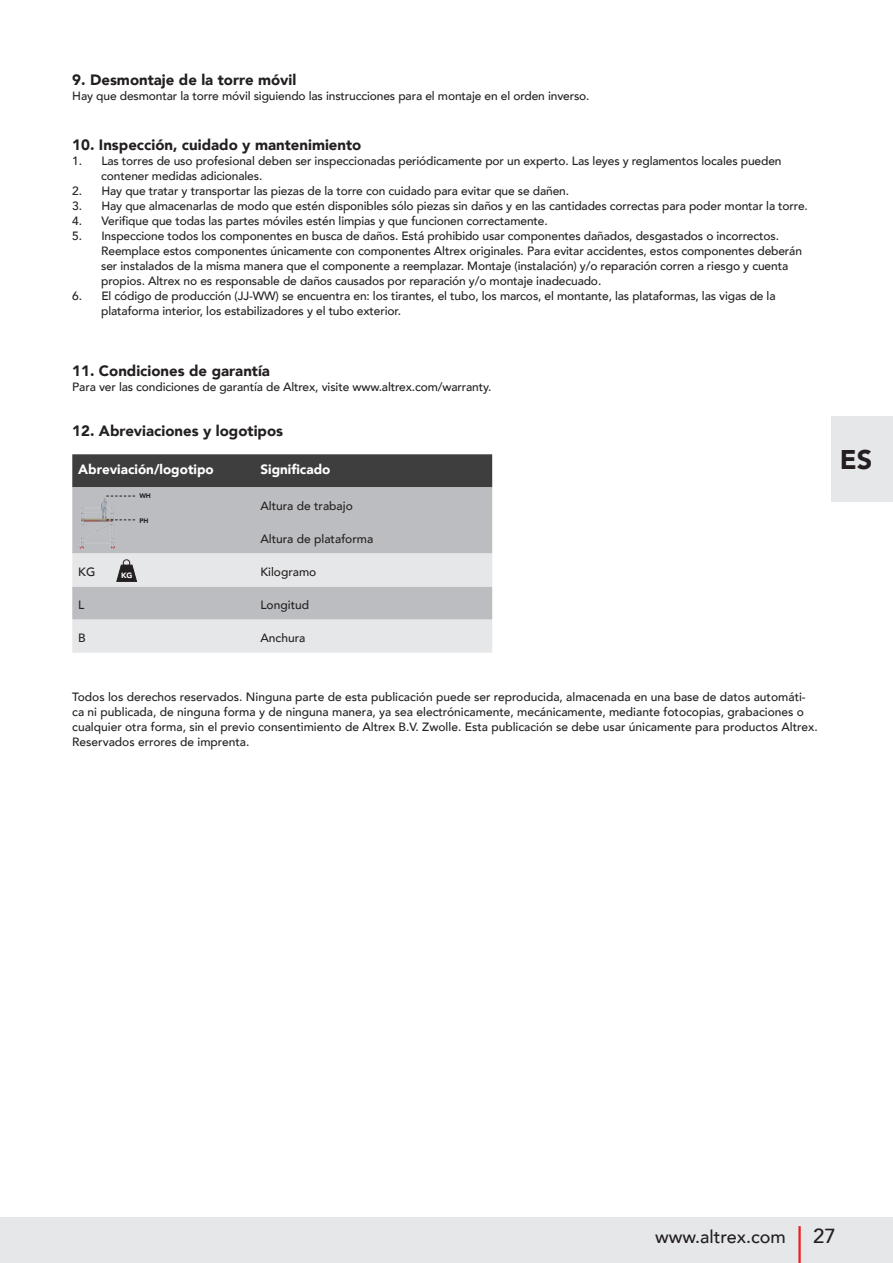
<style>
.page{position:relative;width:893px;height:1263px;background:#fff}
.page>*{position:absolute;margin:0;border:0;box-sizing:border-box;transform-origin:0 0}
.t1{font:900 27px "Avenir";color:#231f20}
.t2{font:500 20.25px "Avenir";color:#231f20}
.t3{font:500 18px "Avenir";color:#231f20}
.t4{font:900 15px "Avenir";color:#231f20}
.t5{font:900 13.5px "Avenir";color:#fff}
.t6{font:500 12px/15px "Avenir";letter-spacing:-.01em;color:#231f20}
.t7{font:900 7.65px "Avenir";color:#fff}
.t8{font:900 6.6px "Avenir";color:#231f20}
</style>
<div class="page">
<div style="left:0;top:1217px;width:893px;height:46px;background:#e6e7e9"></div>
<hr style="left:798px;top:1226px;width:3px;height:37px;background:#ee1d23">
<div style="left:831px;top:417px;width:62px;height:85px;background:#e6e7e9"></div>
<div style="left:72px;top:454px;width:420px;height:33px;background:#3e3e3f"></div>
<div style="left:72px;top:487px;width:420px;height:66px;background:#bcbdc0"></div>
<svg style="left:72px;top:553px;width:420px;height:100px;background:#d7d8da"></svg>
<div style="left:123px;top:559px;width:7px;height:8px;border:1px solid #231f20;border-radius:50%"></div>
<img style="left:72px;top:492px;width:51px;height:60px">
<svg style="left:106px;top:519px;width:29px;height:1px"></svg>
<svg style="left:106px;top:496px;width:29px;height:1px"></svg>
<p class="t4" style="left:72px;top:67px;width:226px">9. Desmontaje de la torre móvil</p>
<p class="t6" style="left:72px;top:87px;width:519px">Hay que desmontar la torre móvil siguiendo las instrucciones para el montaje en el orden inverso.</p>
<p class="t4" style="left:72px;top:132px;width:291px">10. Inspección, cuidado y mantenimiento</p>
<p class="t6" style="left:101px;top:153px;width:682px;text-indent:-29px">1. Las torres de uso profesional deben ser inspeccionadas periódicamente por un experto. Las leyes y reglamentos locales pueden contener medidas adicionales.</p>
<p class="t6" style="left:72px;top:183px;width:498px">2. Hay que tratar y transportar las piezas de la torre con cuidado para evitar que se dañen.</p>
<p class="t6" style="left:72px;top:198px;width:737px">3. Hay que almacenarlas de modo que estén disponibles sólo piezas sin daños y en las cantidades correctas para poder montar la torre.</p>
<p class="t6" style="left:72px;top:213px;width:477px">4. Verifique que todas las partes móviles estén limpias y que funcionen correctamente.</p>
<p class="t6" style="left:101px;top:228px;width:702px;text-indent:-29px">5. Inspeccione todos los componentes en busca de daños. Está prohibido usar componentes dañados, desgastados o incorrectos.<br>Reemplace estos componentes únicamente con componentes Altrex originales. Para evitar accidentes, estos componentes deberán ser instalados de la misma manera que el componente a reemplazar. Montaje (instalación) y/o reparación corren a riesgo y cuenta propios. Altrex no es responsable de daños causados por reparación y/o montaje inadecuado.</p>
<p class="t6" style="left:101px;top:288px;width:676px;text-indent:-29px">6. El código de producción (JJ-WW) se encuentra en: los tirantes, el tubo, los marcos, el montante, las plataformas, las vigas de la plataforma interior, los estabilizadores y el tubo exterior.</p>
<p class="t4" style="left:72px;top:358px;width:199px">11. Condiciones de garantía</p>
<p class="t6" style="left:72px;top:378px;width:421px">Para ver las condiciones de garantía de Altrex, visite www.altrex.com/warranty.</p>
<p class="t4" style="left:72px;top:418px;width:212px">12. Abreviaciones y logotipos</p>
<p class="t5" style="left:78px;top:457px;width:137px">Abreviación/logotipo</p>
<p class="t5" style="left:260px;top:457px;width:72px">Significado</p>
<p class="t6" style="left:260px;top:498px;width:94px">Altura de trabajo</p>
<p class="t6" style="left:260px;top:531px;width:114px">Altura de plataforma</p>
<p class="t6" style="left:78px;top:564px;width:19px">KG</p>
<p class="t6" style="left:260px;top:564px;width:58px">Kilogramo</p>
<p class="t6" style="left:78px;top:597px;width:8px">L</p>
<p class="t6" style="left:260px;top:597px;width:50px">Longitud</p>
<p class="t6" style="left:78px;top:630px;width:9px">B</p>
<p class="t6" style="left:260px;top:630px;width:46px">Anchura</p>
<p class="t8" style="left:139px;top:490px;width:13px">WH</p>
<p class="t8" style="left:139px;top:515px;width:11px">PH</p>
<p class="t7" style="left:121px;top:568px;width:13px">KG</p>
<p class="t6" style="left:72px;top:688px;width:747px">Todos los derechos reservados. Ninguna parte de esta publicación puede ser reproducida, almacenada en una base de datos automáti&shy;ca ni publicada, de ninguna forma y de ninguna manera, ya sea electrónicamente, mecánicamente, mediante fotocopias, grabaciones o cualquier otra forma, sin el previo consentimiento de Altrex B.V. Zwolle. Esta publicación se debe usar únicamente para productos Altrex.<br>Reservados errores de imprenta.</p>
<h1 class="t1" style="left:840px;top:436px;width:34px">ES</h1>
<h3 class="t3" style="left:655px;top:1221px;width:132px">www.altrex.com</h3>
<h2 class="t2" style="left:813px;top:1219px;width:24px">27</h2>
</div>
